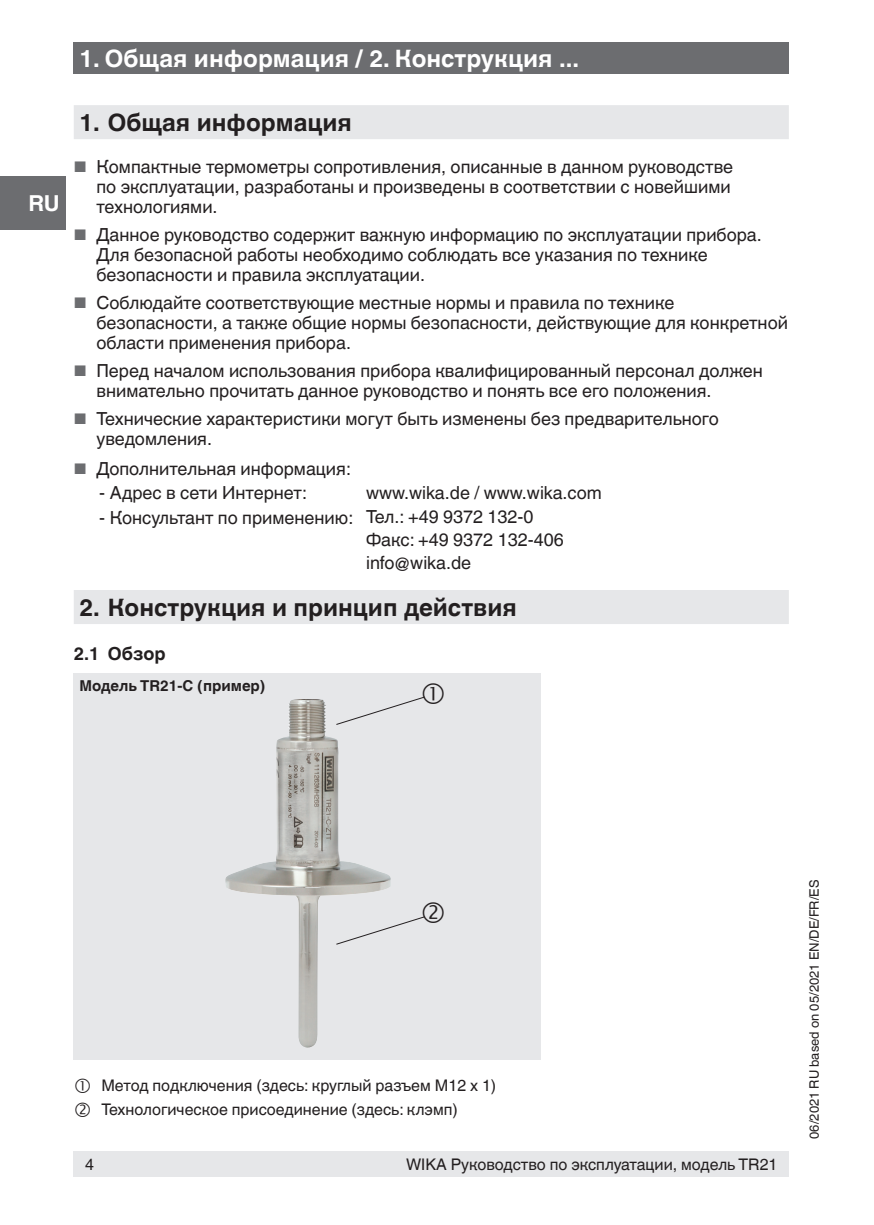
<style>
.page{position:relative;width:874px;height:1225px;background:#fff}
.page>*{position:absolute;margin:0;border:0;box-sizing:border-box;transform-origin:0 0}
.t1{font:700 24px "Helvetica World";color:#231f20}
.t2{font:700 24px "Helvetica World";color:#fff}
.t3{font:700 22px "Helvetica World";color:#fff}
.t4{font:18px/20px "Helvetica World";color:#231f20}
.t5{font:700 18px "Helvetica World";color:#231f20}
.t6{font:16px/24px "Helvetica World";color:#231f20}
.t7{font:700 15px "Helvetica World";color:#231f20}
.t8{font:13px "Helvetica World";color:#231f20}
.s1{font-size:15.4px;color:#6c6d70}
</style>
<div class="page">
<div style="left:74px;top:43px;width:714px;height:31px;background:#6c6d70"></div>
<div style="left:74px;top:1151px;width:714px;height:25px;background:#e6e7e9"></div>
<div style="left:0;top:176px;width:65px;height:54px;background:#6c6d70"></div>
<div style="left:74px;top:105px;width:714px;height:34px;background:#e6e7e9"></div>
<div style="left:74px;top:590px;width:714px;height:34px;background:#e6e7e9"></div>
<div style="left:74px;top:673px;width:466px;height:386px;background:#e6e7e9"></div>
<img style="left:225px;top:699px;width:166px;height:349px">
<svg style="left:335px;top:696px;width:90px;height:29px"></svg>
<svg style="left:335px;top:902px;width:90px;height:43px"></svg>
<p class="t3" style="left:28px;top:190px;width:33px">RU</p>
<h1 class="t2" style="left:79px;top:44px;width:501px">1. Общая информация / 2. Конструкция ...</h1>
<h1 class="t1" style="left:79px;top:108px;width:274px">1. Общая информация</h1>
<p class="t4" style="left:96px;top:156px;width:638px;text-indent:-23px"><span class="s1">■</span> Компактные термометры сопротивления, описанные в данном руководстве по эксплуатации, разработаны и произведены в соответствии с новейшими технологиями.</p>
<p class="t4" style="left:96px;top:224px;width:666px;text-indent:-23px"><span class="s1">■</span> Данное руководство содержит важную информацию по эксплуатации прибора.<br>Для безопасной работы необходимо соблюдать все указания по технике безопасности и правила эксплуатации.</p>
<p class="t4" style="left:96px;top:292px;width:692px;text-indent:-23px"><span class="s1">■</span> Соблюдайте соответствующие местные нормы и правила по технике безопасности, а также общие нормы безопасности, действующие для конкретной области применения прибора.</p>
<p class="t4" style="left:96px;top:360px;width:667px;text-indent:-23px"><span class="s1">■</span> Перед началом использования прибора квалифицированный персонал должен внимательно прочитать данное руководство и понять все его положения.</p>
<p class="t4" style="left:96px;top:408px;width:623px;text-indent:-23px"><span class="s1">■</span> Технические характеристики могут быть изменены без предварительного уведомления.</p>
<p class="t4" style="left:74px;top:458px;width:278px"><span class="s1">■</span> Дополнительная информация:</p>
<p class="t4" style="left:99px;top:483px;width:209px">- Адрес в сети Интернет:</p>
<p class="t4" style="left:366px;top:483px;width:237px">www.wika.de / www.wika.com</p>
<p class="t4" style="left:366px;top:507px;width:199px;line-height:22.2px;text-indent:-266px">- Консультант по применению: Тел.: +49 9372 132-0<br>Факс: +49 9372 132-406 info@wika.de</p>
<h1 class="t1" style="left:79px;top:593px;width:438px">2. Конструкция и принцип действия</h1>
<p class="t5" style="left:74px;top:643px;width:93px">2.1 Обзор</p>
<p class="t7" style="left:79px;top:677px;width:187px">Модель TR21-C (пример)</p>
<p class="t6" style="left:101px;top:1074px;width:396px">Метод подключения (здесь: круглый разъем M12 x 1)<br>Технологическое присоединение (здесь: клэмп)</p>
<p class="t6" style="left:85px;top:1152px;width:10px">4</p>
<p class="t6" style="left:406px;top:1152px;width:373px">WIKA Руководство по эксплуатации, модель TR21</p>
<p class="t8" style="left:806px;top:1138px;width:261px;rotate:-90deg">06/2021 RU based on 05/2021 EN/DE/FR/ES</p>
</div>
